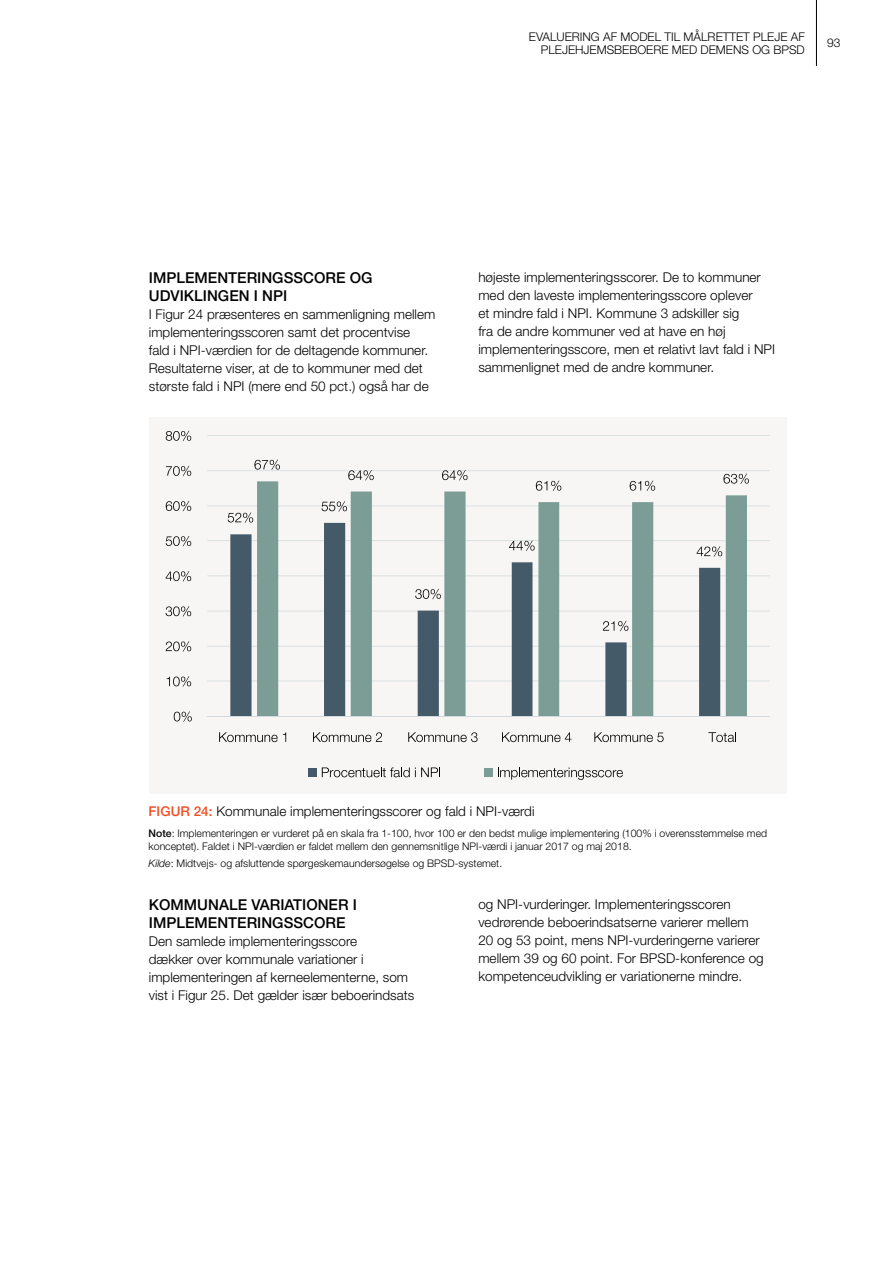
<style>
.page{position:relative;width:893px;height:1263px;background:#fff}
.page>*{position:absolute;margin:0;border:0;box-sizing:border-box;transform-origin:0 0}
.t1{font:500 15px/18px "Helvetica Neue LT Std";color:#000}
.t2{font:300 13.5px/18px "Helvetica Neue LT Std";color:#000}
.t3{font:300 12px/13.5px "Helvetica Neue LT Std";color:#000;text-align:right}
.t4{font:300 10.5px/12.6px "Helvetica Neue LT Std";color:#000}
.s1{font-weight:500;color:#f04e23}
.s2{font-weight:500}
.s3{font-style:italic}
</style>
<div class="page">
<hr style="left:816px;top:0;width:1px;height:66px;background:#000">
<div style="left:149px;top:417px;width:638px;height:377px;background:#f7f6f5"></div>
<hr style="left:207px;top:681px;width:563px;height:1px;background:#d1d9dd">
<hr style="left:207px;top:646px;width:563px;height:1px;background:#d1d9dd">
<hr style="left:207px;top:611px;width:563px;height:1px;background:#d1d9dd">
<hr style="left:207px;top:575px;width:563px;height:1px;background:#d1d9dd">
<hr style="left:207px;top:540px;width:563px;height:1px;background:#d1d9dd">
<hr style="left:207px;top:505px;width:563px;height:1px;background:#d1d9dd">
<hr style="left:207px;top:470px;width:563px;height:1px;background:#d1d9dd">
<hr style="left:207px;top:435px;width:563px;height:1px;background:#d1d9dd">
<svg style="left:230px;top:534px;width:27px;height:182px;fill:#445a69"></svg>
<svg style="left:257px;top:481px;width:490px;height:235px"></svg>
<hr style="left:207px;top:716px;width:563px;height:1px;background:#d1d9dd">
<svg style="left:228px;top:512px;width:25px;height:11px"></svg>
<svg style="left:321px;top:501px;width:26px;height:10px"></svg>
<svg style="left:415px;top:589px;width:26px;height:10px"></svg>
<svg style="left:509px;top:540px;width:26px;height:11px"></svg>
<svg style="left:603px;top:621px;width:25px;height:10px"></svg>
<svg style="left:697px;top:546px;width:25px;height:11px"></svg>
<svg style="left:254px;top:460px;width:26px;height:10px"></svg>
<svg style="left:348px;top:470px;width:26px;height:10px"></svg>
<svg style="left:442px;top:470px;width:26px;height:10px"></svg>
<svg style="left:536px;top:481px;width:25px;height:10px"></svg>
<svg style="left:630px;top:481px;width:25px;height:10px"></svg>
<svg style="left:723px;top:474px;width:26px;height:10px"></svg>
<svg style="left:174px;top:711px;width:18px;height:11px"></svg>
<svg style="left:167px;top:676px;width:24px;height:11px"></svg>
<svg style="left:166px;top:641px;width:25px;height:10px"></svg>
<svg style="left:166px;top:606px;width:25px;height:10px"></svg>
<svg style="left:166px;top:571px;width:25px;height:10px"></svg>
<svg style="left:166px;top:536px;width:25px;height:10px"></svg>
<svg style="left:166px;top:501px;width:25px;height:10px"></svg>
<svg style="left:166px;top:466px;width:25px;height:10px"></svg>
<svg style="left:166px;top:431px;width:25px;height:10px"></svg>
<svg style="left:219px;top:732px;width:67px;height:10px"></svg>
<svg style="left:313px;top:732px;width:69px;height:10px"></svg>
<svg style="left:408px;top:732px;width:70px;height:10px"></svg>
<svg style="left:502px;top:732px;width:69px;height:10px"></svg>
<svg style="left:594px;top:732px;width:70px;height:10px"></svg>
<svg style="left:708px;top:732px;width:28px;height:10px"></svg>
<div style="left:308px;top:768px;width:9px;height:8px;background:#445a69"></div>
<svg style="left:322px;top:767px;width:118px;height:10px"></svg>
<div style="left:484px;top:768px;width:9px;height:8px;background:#7c9d96"></div>
<svg style="left:498px;top:767px;width:125px;height:13px"></svg>
<p class="t3" style="left:529px;top:29px;width:277px">EVALUERING AF MODEL TIL MÅLRETTET PLEJE AF<br>PLEJEHJEMSBEBOERE MED DEMENS OG BPSD</p>
<p class="t3" style="left:827px;top:35px;width:15px">93</p>
<p class="t1" style="left:149px;top:268px;width:225px">IMPLEMENTERINGSSCORE OG<br>UDVIKLINGEN I NPI</p>
<p class="t2" style="left:149px;top:305px;width:288px">I Figur 24 præsenteres en sammenligning mellem implementeringsscoren samt det procentvise<br>fald i NPI-værdien for de deltagende kommuner.<br>Resultaterne viser, at de to kommuner med det største fald i NPI (mere end 50 pct.) også har de</p>
<p class="t2" style="left:478px;top:268px;width:298px">højeste implementeringsscorer. De to kommuner med den laveste implementeringsscore oplever<br>et mindre fald i NPI. Kommune 3 adskiller sig<br>fra de andre kommuner ved at have en høj implementeringsscore, men et relativt lavt fald i NPI sammenlignet med de andre kommuner.</p>
<p class="t2" style="left:149px;top:802px;width:387px"><span class="s1">FIGUR 24:</span> Kommunale implementeringsscorer og fald i NPI-værdi</p>
<p class="t4" style="left:149px;top:827px;width:620px"><span class="s2">Note</span>: Implementeringen er vurderet på en skala fra 1-100, hvor 100 er den bedst mulige implementering (100% i overensstemmelse med konceptet). Faldet i NPI-værdien er faldet mellem den gennemsnitlige NPI-værdi i januar 2017 og maj 2018.</p>
<p class="t4" style="left:149px;top:856px;width:355px"><span class="s3">Kilde</span>: Midtvejs- og afsluttende spørgeskemaundersøgelse og BPSD-systemet.</p>
<p class="t1" style="left:149px;top:895px;width:210px">KOMMUNALE VARIATIONER I<br>IMPLEMENTERINGSSCORE</p>
<p class="t2" style="left:149px;top:932px;width:267px">Den samlede implementeringsscore<br>dækker over kommunale variationer i implementeringen af kerneelementerne, som vist i Figur 25. Det gælder især beboerindsats</p>
<p class="t2" style="left:478px;top:894px;width:287px">og NPI-vurderinger. Implementeringsscoren vedrørende beboerindsatserne varierer mellem 20 og 53 point, mens NPI-vurderingerne varierer mellem 39 og 60 point. For BPSD-konference og kompetenceudvikling er variationerne mindre.</p>
</div>
